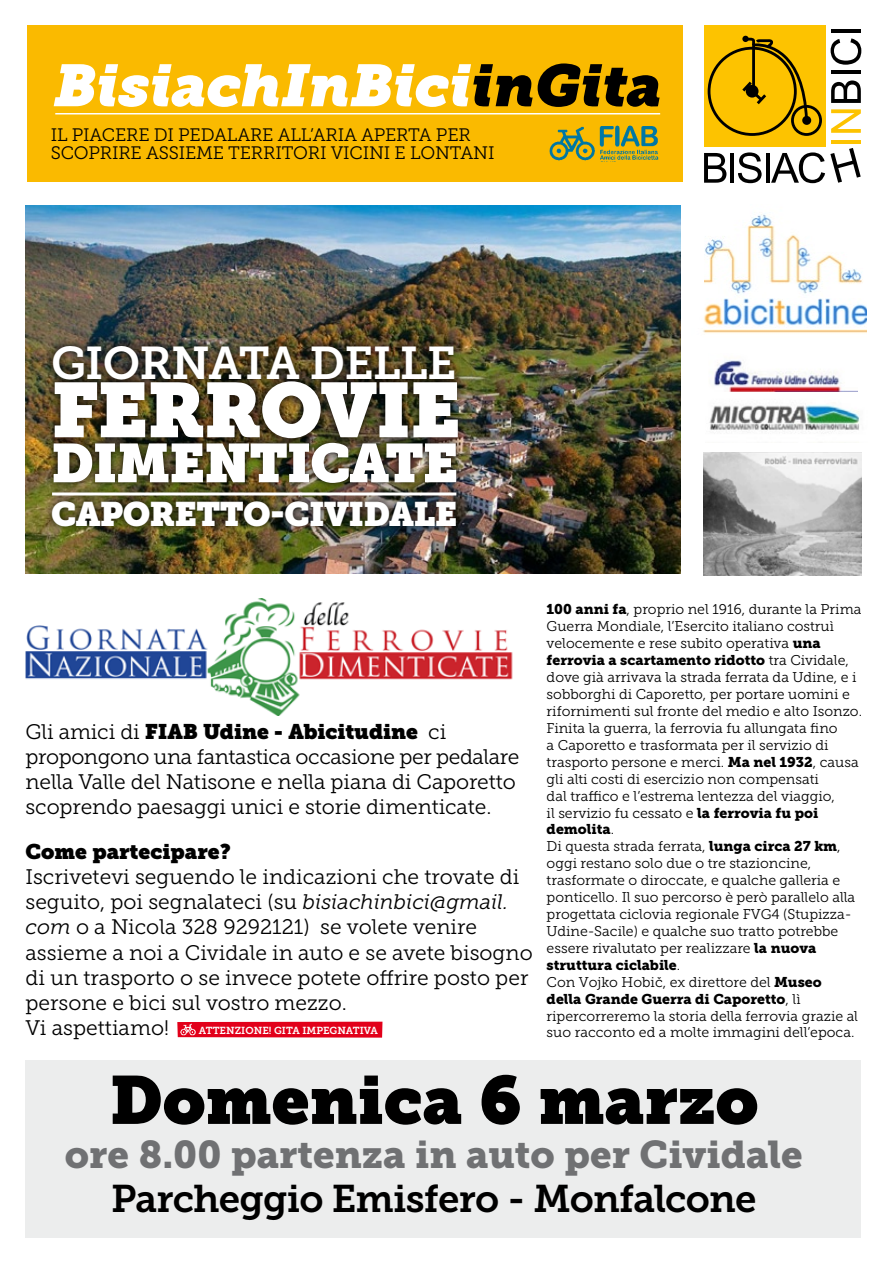
<style>
.page{position:relative;width:893px;height:1263px;background:#fff}
.page>*{position:absolute;margin:0;border:0;box-sizing:border-box;transform-origin:0 0}
.t1{font:76.5px "Museo Slab";letter-spacing:-.02em;color:#fff}
.t2{font:67.2px "Museo Slab";color:#000}
.t3{font:italic 58.5px "Museo Slab 1000";color:#fff}
.t4{font:54px "Museo Slab";letter-spacing:-.025em;color:#fff}
.t5{font:45.75px "Museo Slab 700";letter-spacing:-.02em;color:#fff}
.t6{font:38.4px "Museo Slab 900";color:#707173}
.t7{font:38.4px "Museo Slab 700";letter-spacing:-.02em;color:#000}
.t8{font:33.75px "Museo Slab";letter-spacing:-.02em;color:#fff}
.t9{font:21px/25.2px "Museo Slab 300";color:#000}
.t10{font:21px "Museo Slab";letter-spacing:-.005em;color:#000}
.t11{font:18px/18px "Museo Slab 300";letter-spacing:-.01em;color:#000}
.t12{font:14.1px/17px "Museo Slab 300";color:#000}
.t13{font:14.1px "Museo Slab 900";color:#000}
.t14{font:10.2px "Museo Slab 700";color:#fff}
.s1{color:#000}
.s2{font-family:"Museo Slab 300"}
.s3{font-style:italic}
.s4{font-family:"Museo Slab 900"}
</style>
<div class="page">
<img style="left:705px;top:214px;width:158px;height:80px">
<img style="left:703px;top:298px;width:163px;height:35px">
<img style="left:714px;top:360px;width:144px;height:32px">
<img style="left:709px;top:404px;width:151px;height:26px">
<div style="left:26px;top:1060px;width:835px;height:178px;background:#eceded"></div>
<div style="left:27px;top:26px;width:656px;height:156px;background:#faba00"></div>
<img style="left:26px;top:205px;width:655px;height:369px">
<div style="left:704px;top:26px;width:121px;height:121px;background:#fdc300"></div>
<svg style="left:704px;top:153px;width:22px;height:30px"></svg>
<hr style="left:730px;top:153px;width:4px;height:30px;background:#000">
<svg style="left:738px;top:152px;width:24px;height:31px"></svg>
<hr style="left:766px;top:153px;width:3px;height:30px;background:#000">
<svg style="left:771px;top:148px;width:90px;height:35px"></svg>
<hr style="left:831px;top:140px;width:30px;height:4px;background:#fdc300">
<svg style="left:831px;top:109px;width:30px;height:24px"></svg>
<svg style="left:831px;top:80px;width:30px;height:23px"></svg>
<hr style="left:831px;top:70px;width:30px;height:4px;background:#000">
<svg style="left:831px;top:38px;width:30px;height:27px"></svg>
<hr style="left:831px;top:29px;width:30px;height:4px;background:#000">
<svg style="left:708px;top:36px;width:114px;height:100px"></svg>
<img style="left:704px;top:453px;width:157px;height:122px">
<img style="left:26px;top:608px;width:487px;height:108px">
<img style="left:43px;top:336px;width:546px;height:272px">
<img style="left:44px;top:484px;width:428px;height:26px">
<hr style="left:52px;top:492px;width:404px;height:3px;background:#fff">
<hr style="left:55px;top:113px;width:605px;height:1px;background:#fff">
<img style="left:549px;top:125px;width:110px;height:37px">
<svg style="left:177px;top:1022px;width:205px;height:16px;background:#e30a23"></svg>
<img style="left:181px;top:1023px;width:15px;height:12px">
<h3 class="t3" style="left:51px;top:52px;width:609px">BisiachInBici<span class="s1">inGita</span></h3>
<p class="t11" style="left:51px;top:126px;width:445px">il piacere di pedalare all’aria aperta per scoprire assieme territori vicini e lontani</p>
<h3 class="t5" style="left:51px;top:337px;width:402px">GIORNATA DELLE</h3>
<h1 class="t1" style="left:51px;top:365px;width:412px">ferrovie</h1>
<h3 class="t4" style="left:51px;top:431px;width:409px">dimenticate</h3>
<h3 class="t8" style="left:51px;top:494px;width:320px">caporetto-civida</h3>
<h3 class="t8" style="left:413px;top:494px;width:45px">le</h3>
<h3 class="t10" style="left:26px;top:719px;width:422px"><span class="s2">Gli amici di</span> FIAB Udine - Abicitudine <span class="s2">ci</span></h3>
<h3 class="t9" style="left:26px;top:744px;width:495px">propongono una fantastica occasione per pedalare nella Valle del Natisone e nella piana di Caporetto scoprendo paesaggi unici e storie dimenticate.</h3>
<h3 class="t10" style="left:26px;top:839px;width:207px">Come partecipare?</h3>
<p class="t9" style="left:26px;top:864px;width:509px">Iscrivetevi seguendo le indicazioni che trovate di seguito, poi segnalateci (su <span class="s3">bisiachinbici@gmail. com</span> o a Nicola 328 9292121) se volete venire assieme a noi a Cividale in auto e se avete bisogno di un trasporto o se invece potete offrire posto per persone e bici sul vostro mezzo.<br>Vi aspettiamo!</p>
<p class="t14" style="left:199px;top:1024px;width:116px">ATTENZIONE! GITA IMPEG</p>
<p class="t14" style="left:337px;top:1024px;width:42px">NATIVA</p>
<p class="t12" style="left:547px;top:601px;width:316px"><span class="s4">100 anni fa</span>, proprio nel 1916, durante la Prima<br>Guerra Mondiale, l’Esercito italiano costruì velocemente e rese subito operativa <span class="s4">una</span></p>
<p class="t13" style="left:547px;top:652px;width:304px">ferrovia a scartamento ridotto <span class="s2">tra Cividale,</span></p>
<p class="t12" style="left:547px;top:669px;width:317px">dove già arrivava la strada ferrata da Udine, e i sobborghi di Caporetto, per portare uomini e rifornimenti sul fronte del medio e alto Isonzo.<br>Finita la guerra, la ferrovia fu allungata fino<br>a Caporetto e trasformata per il servizio di trasporto persone e merci. <span class="s4">Ma nel 1932</span>, causa gli alti costi di esercizio non compensati<br>dal traffico e l’estrema lentezza del viaggio,<br>il servizio fu cessato e <span class="s4">la ferrovia fu poi</span></p>
<p class="t13" style="left:547px;top:821px;width:69px">demolita<span class="s2">.</span></p>
<p class="t12" style="left:547px;top:838px;width:310px">Di questa strada ferrata, <span class="s4">lunga circa 27 km</span>, oggi restano solo due o tre stazioncine, trasformate o diroccate, e qualche galleria e ponticello. Il suo percorso è però parallelo alla progettata ciclovia regionale FVG4 (Stupizza-Udine-Sacile) e qualche suo tratto potrebbe essere rivalutato per realizzare <span class="s4">la nuova</span></p>
<p class="t13" style="left:547px;top:957px;width:135px">struttura ciclabile<span class="s2">.</span></p>
<p class="t12" style="left:547px;top:973px;width:277px">Con Vojko Hobič, ex direttore del <span class="s4">Museo</span></p>
<p class="t13" style="left:547px;top:990px;width:255px">della Grande Guerra di Caporetto<span class="s2">, lì</span></p>
<p class="t12" style="left:547px;top:1007px;width:313px">ripercorreremo la storia della ferrovia grazie al suo racconto ed a molte immagini dell’epoca.</p>
<h2 class="t2" style="left:109px;top:1060px;width:650px">Domenica 6 marzo</h2>
<h3 class="t6" style="left:65px;top:1132px;width:739px">ore 8.00 partenza in auto per Cividale</h3>
<h3 class="t7" style="left:111px;top:1177px;width:647px">PARCHEGGIO EMISFERO - MONFALCONE</h3>
</div>
